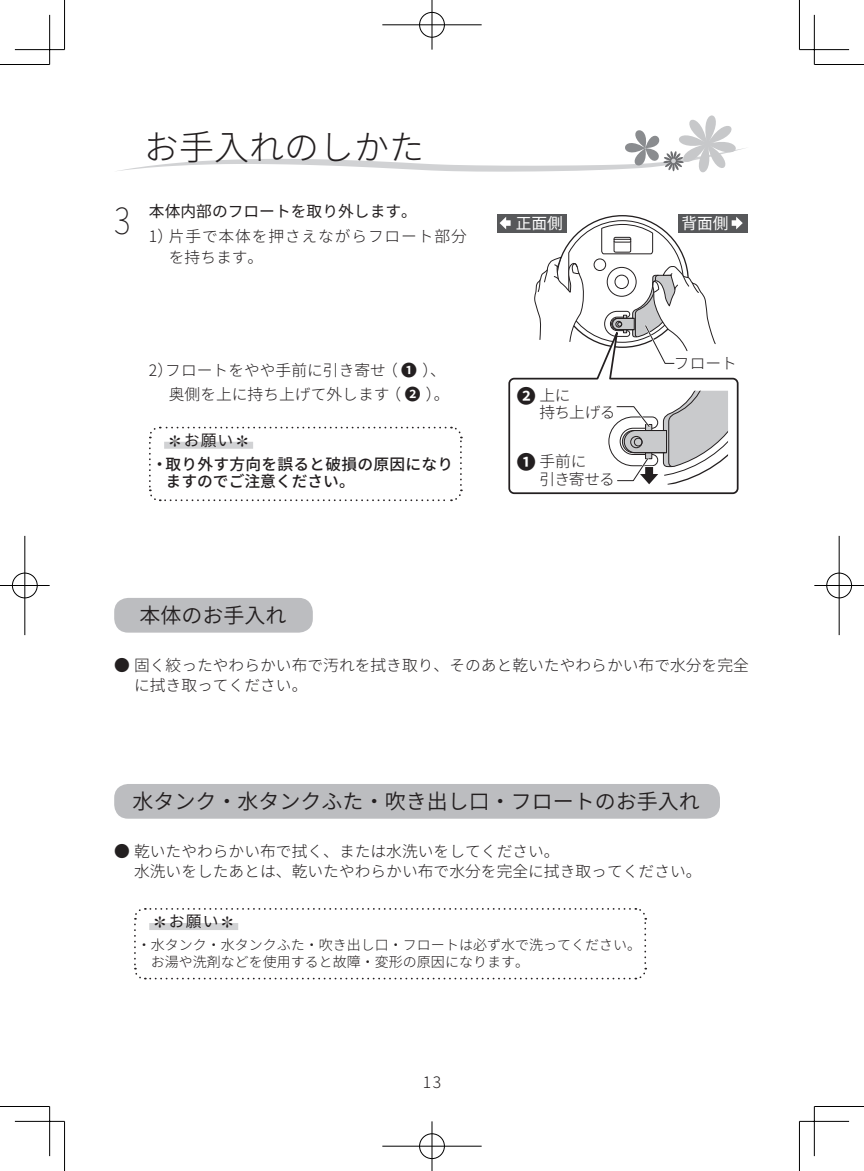
<style>
.page{position:relative;width:864px;height:1171px;background:#fff}
.page>*{position:absolute;margin:0;border:0;box-sizing:border-box;transform-origin:0 0}
.t1{font:100 36.23px "Noto Sans CJ Kjp";color:#231f20;scale:.87 1}
.t2{font:300 35px "Noto Sans CJ Kjp";color:#231f20}
.t3{font:600 21px "Noto Sans CJ Kjp";color:#231f20}
.t4{font:700 18.9px "Noto Sans CJ Kjp";color:#231f20}
.t5{font:300 15.75px/19.2px "Noto Sans CJ Kjp";color:#231f20}
.t6{font:500 15.75px/24.2px "Noto Sans CJ Kjp";letter-spacing:.015em;color:#231f20}
.t7{font:300 15.75px/21px "Noto Sans CJ Kjp";letter-spacing:.055em;color:#231f20}
.t8{font:15.75px "Noto Sans CJ Kjp";color:#231f20}
.t9{font:300 15.75px/17.5px "Noto Sans CJ Kjp";letter-spacing:-.03em;color:#231f20}
.t10{font:15.75px "Noto Sans CJ Kjp";color:#fff}
.t11{font:300 14px/17.5px "Noto Sans CJ Kjp";color:#231f20}
.s1{font-weight:700}
.s2{font-weight:700;font-size:18.9px}
.s3{font-weight:400}
</style>
<div class="page">
<svg style="left:118px;top:115px;width:627px;height:58px"></svg>
<div style="left:497px;top:214px;width:69px;height:18px;background:#57585a"></div>
<div style="left:677px;top:214px;width:70px;height:18px;background:#57585a"></div>
<svg style="left:499px;top:217px;width:243px;height:276px"></svg>
<svg style="left:149px;top:426px;width:313px;height:76px"></svg>
<div style="left:114px;top:598px;width:199px;height:34px;background:#bcbdc0;border-radius:14px"></div>
<div style="left:114px;top:784px;width:605px;height:35px;background:#bcbdc0;border-radius:14px"></div>
<svg style="left:134px;top:908px;width:512px;height:72px"></svg>
<hr style="left:0;top:64px;width:50px;height:1px;background:#000">
<hr style="left:814px;top:64px;width:49px;height:1px;background:#000">
<hr style="left:0;top:1106px;width:50px;height:1px;background:#000">
<hr style="left:814px;top:1106px;width:49px;height:1px;background:#000">
<hr style="left:64px;top:0;width:1px;height:50px;background:#000">
<hr style="left:64px;top:1121px;width:1px;height:50px;background:#000">
<hr style="left:798px;top:0;width:1px;height:50px;background:#000">
<hr style="left:798px;top:1121px;width:1px;height:50px;background:#000">
<hr style="left:15px;top:49px;width:49px;height:1px;background:#000">
<hr style="left:799px;top:49px;width:49px;height:1px;background:#000">
<hr style="left:15px;top:1121px;width:49px;height:1px;background:#000">
<hr style="left:799px;top:1121px;width:49px;height:1px;background:#000">
<hr style="left:49px;top:15px;width:1px;height:49px;background:#000">
<hr style="left:49px;top:1106px;width:1px;height:50px;background:#000">
<hr style="left:813px;top:15px;width:1px;height:49px;background:#000">
<hr style="left:813px;top:1106px;width:1px;height:50px;background:#000">
<div style="left:418px;top:11px;width:27px;height:27px;border:2px solid #fff;border-radius:50%"></div>
<hr style="left:382px;top:24px;width:99px;height:2px;background:#fff">
<hr style="left:430px;top:0;width:3px;height:50px;background:#fff">
<div style="left:419px;top:12px;width:25px;height:25px;border:1px solid #000;border-radius:50%"></div>
<hr style="left:382px;top:25px;width:99px;height:1px;background:#000">
<hr style="left:431px;top:0;width:1px;height:50px;background:#000">
<div style="left:418px;top:1132px;width:27px;height:28px;border:2px solid #fff;border-radius:50%"></div>
<hr style="left:382px;top:1145px;width:99px;height:2px;background:#fff">
<hr style="left:430px;top:1121px;width:3px;height:50px;background:#fff">
<div style="left:419px;top:1133px;width:25px;height:26px;border:1px solid #000;border-radius:50%"></div>
<hr style="left:382px;top:1146px;width:99px;height:1px;background:#000">
<hr style="left:431px;top:1121px;width:1px;height:50px;background:#000">
<div style="left:11px;top:572px;width:27px;height:27px;border:2px solid #fff;border-radius:50%"></div>
<hr style="left:0;top:584px;width:50px;height:3px;background:#fff">
<hr style="left:24px;top:536px;width:2px;height:99px;background:#fff">
<div style="left:12px;top:573px;width:25px;height:25px;border:1px solid #000;border-radius:50%"></div>
<hr style="left:0;top:585px;width:50px;height:1px;background:#000">
<hr style="left:25px;top:536px;width:1px;height:99px;background:#000">
<div style="left:825px;top:572px;width:27px;height:27px;border:2px solid #fff;border-radius:50%"></div>
<hr style="left:814px;top:584px;width:49px;height:3px;background:#fff">
<hr style="left:837px;top:536px;width:3px;height:99px;background:#fff">
<div style="left:826px;top:573px;width:25px;height:25px;border:1px solid #000;border-radius:50%"></div>
<hr style="left:814px;top:585px;width:49px;height:1px;background:#000">
<hr style="left:838px;top:536px;width:1px;height:99px;background:#000">
<h2 class="t2" style="left:144px;top:127px;width:281px">お手入れのしかた</h2>
<h1 class="t1" style="left:114px;top:200px;width:20px">3</h1>
<p class="t8" style="left:149px;top:203px;width:269px">本体内部のフロートを取り外します。</p>
<p class="t7" style="left:169px;top:226px;width:299px;text-indent:-20px">1）片手で本体を押さえながらフロート部分を持ちます。</p>
<p class="t10" style="left:515px;top:214px;width:49px">正面側</p>
<p class="t10" style="left:681px;top:214px;width:49px">背面側</p>
<p class="t5" style="left:149px;top:359px;width:302px;line-height:23.6px;text-align:right">2）フロートをやや手前に引き寄せ（ <span class="s1">❶</span> ）、奥側を上に持ち上げて外します（ <span class="s1">❷</span> ）。</p>
<p class="t5" style="left:673px;top:354px;width:64px">フロート</p>
<p class="t5" style="left:539px;top:386px;width:78px;line-height:17.5px;text-indent:-22px"><span class="s2">❷</span> 上に<br>持ち上げる</p>
<p class="t9" style="left:539px;top:453px;width:77px">手前に<br>引き寄せる</p>
<p class="t6" style="left:152px;top:428px;width:303px;text-indent:17px">✽<span class="s3">お願い</span>✽<br>・ 取り外す方向を誤ると破損の原因になり</p>
<p class="t6" style="left:165px;top:470px;width:190px">ますのでご注意ください。</p>
<p class="t4" style="left:516px;top:451px;width:20px">❶</p>
<h3 class="t3" style="left:139px;top:604px;width:149px">本体のお手入れ</h3>
<p class="t5" style="left:134px;top:656px;width:616px;text-indent:-20px">● 固く絞ったやわらかい布で汚れを拭き取り、そのあと乾いたやわらかい布で水分を完全に拭き取ってください。</p>
<h3 class="t3" style="left:132px;top:790px;width:569px">水タンク・水タンクふた・吹き出し口・フロートのお手入れ</h3>
<p class="t5" style="left:134px;top:842px;width:568px;text-indent:-20px">● 乾いたやわらかい布で拭く、または水洗いをしてください。<br>水洗いをしたあとは、乾いたやわらかい布で水分を完全に拭き取ってください。</p>
<p class="t8" style="left:154px;top:912px;width:80px">✽お願い✽</p>
<p class="t11" style="left:151px;top:936px;width:491px;text-indent:-13px">・水タンク・水タンクふた・吹き出し口・フロートは必ず水で洗ってください。お湯や洗剤などを使用すると故障・変形の原因になります。</p>
<p class="t5" style="left:422px;top:1072px;width:20px">13</p>
</div>
